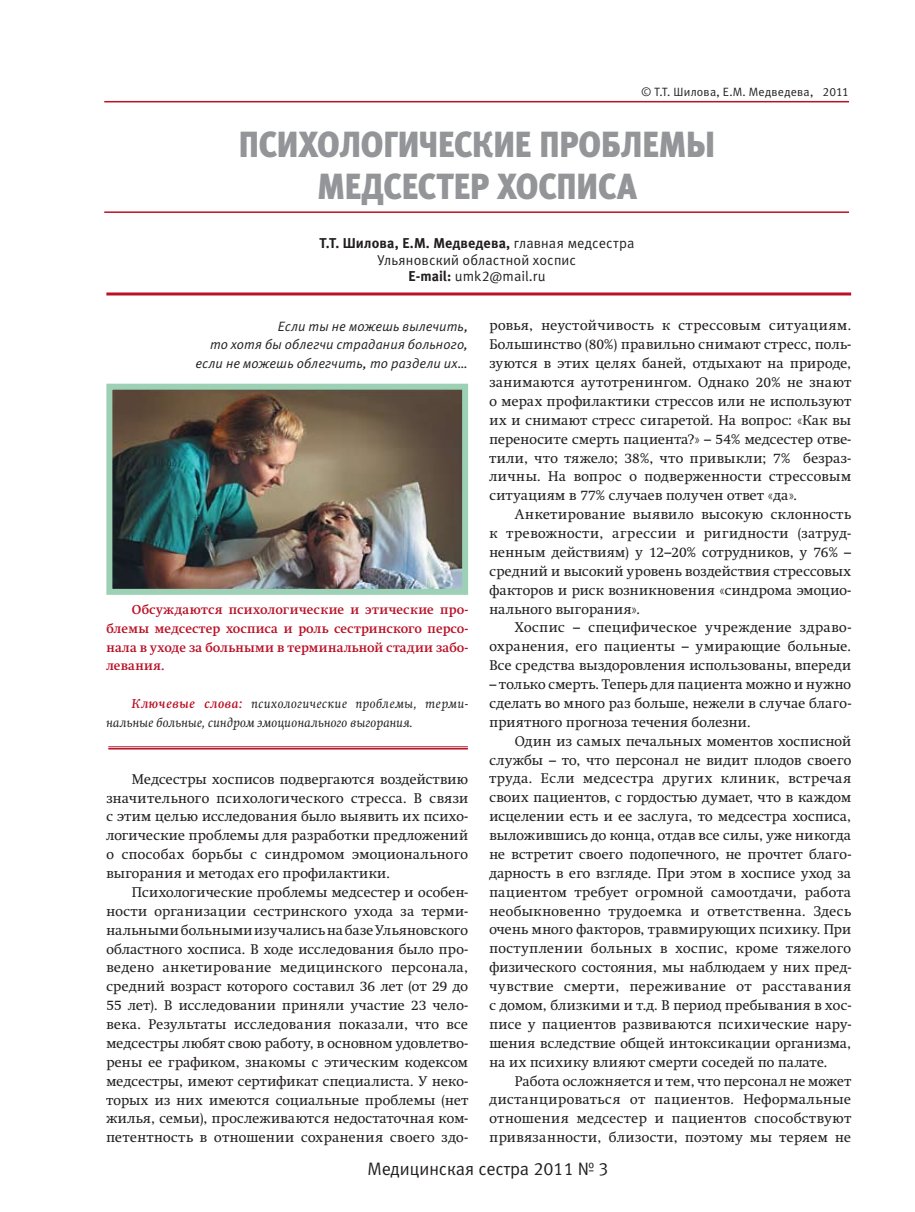
<style>
.page{position:relative;width:915px;height:1212px;background:#fff}
.page>*{position:absolute;margin:0;border:0;box-sizing:border-box;transform-origin:0 0}
.t1{font:36.3px/42px "Meta Black Cyr LF Caps";letter-spacing:-.005em;color:#939598;text-align:center;scale:.91 1}
.t2{font:18px "Meta C";color:#231f20}
.t3{font:14.25px/16.5px "Meta C";letter-spacing:.01em;color:#231f20;text-align:center}
.t4{font:13.95px/18.9px "Swift C";letter-spacing:.03em;color:#231f20;text-align:justify}
.t5{font:italic 13.5px/18.9px "Meta C";letter-spacing:.01em;color:#231f20;text-align:right}
.t6{font:700 12.75px/18.9px "Swift C";letter-spacing:.03em;color:#ba1127;text-align:justify}
.t7{font:italic 12.75px/18.9px "Swift C";letter-spacing:.03em;color:#231f20}
.t8{font:12px "Meta C";letter-spacing:.02em;color:#231f20}
.s1{font-weight:700}
.s2{font-weight:700;color:#ba1127}
</style>
<div class="page">
<hr style="left:108px;top:748px;width:360px;height:1px;background:#ba1127">
<hr style="left:108px;top:746px;width:360px;height:1px;background:#ba1127">
<hr style="left:104px;top:211px;width:744px;height:2px;background:#ba1127">
<hr style="left:104px;top:101px;width:744px;height:1px;background:#ba1127">
<hr style="left:106px;top:292px;width:744px;height:3px;background:#ba1127">
<img style="left:113px;top:391px;width:348px;height:197px">
<div style="left:106px;top:384px;width:362px;height:211px;border:6px solid #9cd1b5"></div>
<p class="t8" style="left:640px;top:85px;width:209px">© Т.Т. Шилова, Е.М. Медведева, 2011</p>
<h1 class="t1" style="left:239px;top:124px;width:525px">ПСИХОЛОГИЧЕСКИЕ ПРОБЛЕМЫ<br>МЕДСЕСТЕР ХОСПИСА</h1>
<p class="t3" style="left:319px;top:235px;width:317px"><span class="s1">Т.Т. Шилова, Е.М. Медведева,</span> главная медсестра<br>Ульяновский областной хоспис<br><span class="s1">E-mail:</span> umk2@mail.ru</p>
<p class="t5" style="left:195px;top:316px;width:274px">Если ты не можешь вылечить,<br>то хотя бы облегчи страдания больного, если не можешь облегчить, то раздели их…</p>
<p class="t6" style="left:106px;top:600px;width:363px;text-indent:26px">Обсуждаются психологические и этические про&shy;блемы медсестер хосписа и роль сестринского персо&shy;нала в уходе за больными в терминальной стадии забо&shy;левания.</p>
<p class="t7" style="left:106px;top:694px;width:363px;text-indent:26px"><span class="s2">Ключевые слова:</span> психологические проблемы, терми&shy;нальные больные, синдром эмоционального выгорания.</p>
<p class="t4" style="left:106px;top:769px;width:363px;text-indent:26px">Медсестры хосписов подвергаются воздействию значительного психологического стресса. В связи с этим целью исследования было выявить их психо&shy;логические проблемы для разработки предложений о способах борьбы с синдромом эмоционального выгорания и методах его профилактики.</p>
<p class="t4" style="left:106px;top:883px;width:363px;text-indent:26px">Психологические проблемы медсестер и особен&shy;ности организации сестринского ухода за терми&shy;нальными больными изучались на базе Ульяновского областного хосписа. В ходе исследования было про&shy;ведено анкетирование медицинского персонала, средний возраст которого составил 36 лет (от 29 до 55 лет). В исследовании приняли участие 23 чело&shy;века. Результаты исследования показали, что все медсестры любят свою работу, в основном удовлетво&shy;рены ее графиком, знакомы с этическим кодексом медсестры, имеют сертификат специалиста. У неко&shy;торых из них имеются социальные проблемы (нет жилья, семьи), прослеживаются недостаточная ком&shy;петентность в отношении сохранения своего здо-</p>
<p class="t4" style="left:489px;top:316px;width:363px">ровья, неустойчивость к стрессовым ситуациям.<br>Большинство (80%) правильно снимают стресс, поль&shy;зуются в этих целях баней, отдыхают на природе, занимаются аутотренингом. Однако 20% не знают о мерах профилактики стрессов или не используют их и снимают стресс сигаретой. На вопрос: «Как вы переносите смерть пациента?» – 54% медсестер отве&shy;тили, что тяжело; 38%, что привыкли; 7% безраз&shy;личны. На вопрос о подверженности стрессовым ситуациям в 77% случаев получен ответ «да».</p>
<p class="t4" style="left:489px;top:505px;width:363px;text-indent:26px">Анкетирование выявило высокую склонность к тревожности, агрессии и ригидности (затруд&shy;ненным действиям) у 12–20% сотрудников, у 76% – средний и высокий уровень воздействия стрессовых факторов и риск возникновения «синдрома эмоцио&shy;нального выгорания».</p>
<p class="t4" style="left:489px;top:618px;width:363px;text-indent:26px">Хоспис – специфическое учреждение здраво&shy;охранения, его пациенты – умирающие больные.<br>Все средства выздоровления использованы, впереди</p>
<p class="t4" style="left:489px;top:675px;width:363px">– только смерть. Теперь для пациента можно и нужно сделать во много раз больше, нежели в случае благо&shy;приятного прогноза течения болезни.</p>
<p class="t4" style="left:489px;top:731px;width:363px;text-indent:26px">Один из самых печальных моментов хосписной службы – то, что персонал не видит плодов своего труда. Если медсестра других клиник, встречая своих пациентов, с гордостью думает, что в каждом исцелении есть и ее заслуга, то медсестра хосписа, выложившись до конца, отдав все силы, уже никогда не встретит своего подопечного, не прочтет благо&shy;дарность в его взгляде. При этом в хосписе уход за пациентом требует огромной самоотдачи, работа необыкновенно трудоемка и ответственна. Здесь очень много факторов, травмирующих психику. При поступлении больных в хоспис, кроме тяжелого физического состояния, мы наблюдаем у них пред&shy;чувствие смерти, переживание от расставания с домом, близкими и т.д. В период пребывания в хос&shy;писе у пациентов развиваются психические нару&shy;шения вследствие общей интоксикации организма, на их психику влияют смерти соседей по палате.</p>
<p class="t4" style="left:489px;top:1071px;width:363px;text-indent:26px">Работа осложняется и тем, что персонал не может дистанцироваться от пациентов. Неформальные отношения медсестер и пациентов способствуют привязанности, близости, поэтому мы теряем не</p>
<p class="t2" style="left:367px;top:1159px;width:242px">Медицинская сестра 2011 № 3</p>
</div>
